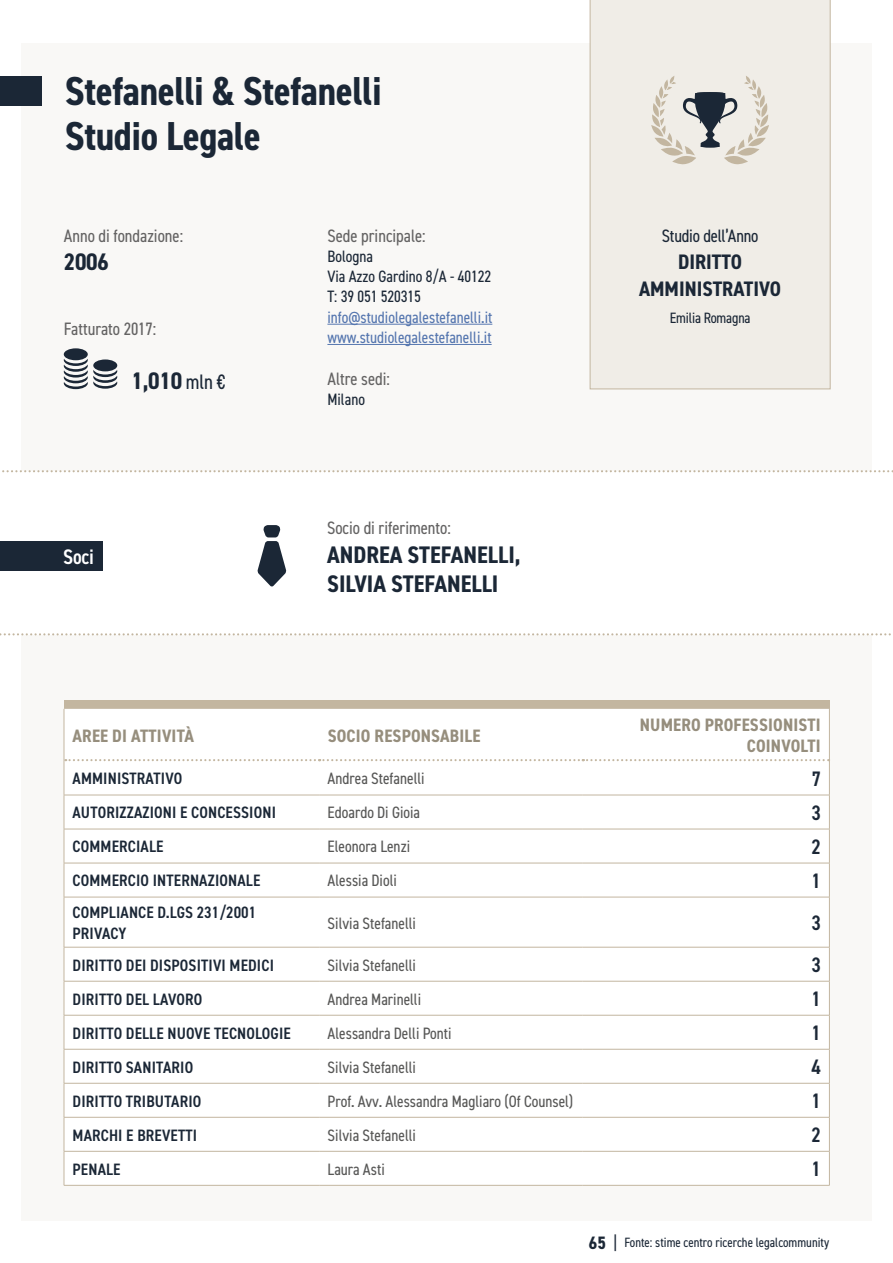
<style>
.page{position:relative;width:893px;height:1263px;background:#fff}
.page>*{position:absolute;margin:0;border:0;box-sizing:border-box;transform-origin:0 0}
.t1{font:700 condensed 40.5px/45px "DIN2014";letter-spacing:-.01em;color:#1b2736}
.t2{font:700 condensed 24px/28.8px "DIN2014";color:#1b2736}
.t3{font:700 condensed 21px/27px "DIN2014";color:#1b2736;text-align:center}
.t4{font:600 condensed 21px "DIN2014";color:#1b2736}
.t5{font:600 condensed 21px "DIN2014";color:#fff}
.t6{font:condensed 18px "DIN2014";color:#646363}
.t7{font:700 condensed 18px/20.2px "DIN2014";letter-spacing:.01em;color:#968e7d;text-align:right}
.t8{font:condensed 18px "DIN2014";letter-spacing:-.01em;color:#1b2736}
.t9{font:600 condensed 16.5px/20.2px "DIN2014";letter-spacing:.01em;color:#1b2736}
.t10{font:condensed 16.5px "DIN2014";color:#575756}
.t11{font:condensed 16.5px/20.2px "DIN2014";color:#5576af}
.t12{font:condensed 16.5px/20.2px "DIN2014";color:#1b2736}
.t13{font:condensed 15px "DIN2014";letter-spacing:-.01em;color:#1b2736}
.t14{font:condensed 13.5px "DIN2014";color:#1b2736}
.s1{font-weight:400;font-size:21px}
.s2{font-weight:700;font-size:18px}
.s3{font-size:18px}
</style>
<div class="page">
<div style="left:21px;top:43px;width:851px;height:1177px;background:#f9f8f6"></div>
<div style="left:0;top:76px;width:41px;height:29px;background:#1b2736"></div>
<div style="left:590px;top:0;width:240px;height:389px;background:#f0ede7"></div>
<svg style="left:651px;top:76px;width:118px;height:89px"></svg>
<hr style="left:696px;top:93px;width:28px;height:2px;background:#1b2736;border-radius:50%">
<hr style="left:695px;top:92px;width:30px;height:3px;background:#1b2736;border-radius:50%">
<div style="left:64px;top:700px;width:765px;height:9px;background:#c3b6a0"></div>
<div style="left:65px;top:828px;width:764px;height:357px;background:#fff"></div>
<hr style="left:829px;top:709px;width:1px;height:51px;background:#c3b6a0">
<hr style="left:64px;top:760px;width:1px;height:35px;background:#c3b6a0">
<hr style="left:829px;top:760px;width:1px;height:35px;background:#c3b6a0">
<hr style="left:64px;top:795px;width:255px;height:1px;background:#c3b6a0">
<hr style="left:64px;top:795px;width:1px;height:34px;background:#c3b6a0">
<hr style="left:319px;top:795px;width:264px;height:1px;background:#c3b6a0">
<hr style="left:583px;top:795px;width:247px;height:1px;background:#c3b6a0">
<hr style="left:829px;top:795px;width:1px;height:34px;background:#c3b6a0">
<hr style="left:64px;top:829px;width:255px;height:1px;background:#c3b6a0">
<hr style="left:64px;top:829px;width:1px;height:34px;background:#c3b6a0">
<hr style="left:319px;top:829px;width:264px;height:1px;background:#c3b6a0">
<hr style="left:583px;top:829px;width:247px;height:1px;background:#c3b6a0">
<hr style="left:829px;top:829px;width:1px;height:34px;background:#c3b6a0">
<hr style="left:64px;top:863px;width:255px;height:1px;background:#c3b6a0">
<hr style="left:64px;top:863px;width:1px;height:34px;background:#c3b6a0">
<hr style="left:319px;top:863px;width:264px;height:1px;background:#c3b6a0">
<hr style="left:583px;top:863px;width:247px;height:1px;background:#c3b6a0">
<hr style="left:829px;top:863px;width:1px;height:34px;background:#c3b6a0">
<hr style="left:64px;top:897px;width:255px;height:1px;background:#c3b6a0">
<hr style="left:64px;top:897px;width:1px;height:50px;background:#c3b6a0">
<hr style="left:319px;top:897px;width:264px;height:1px;background:#c3b6a0">
<hr style="left:583px;top:897px;width:247px;height:1px;background:#c3b6a0">
<hr style="left:829px;top:897px;width:1px;height:50px;background:#c3b6a0">
<hr style="left:64px;top:947px;width:255px;height:1px;background:#c3b6a0">
<hr style="left:64px;top:947px;width:1px;height:34px;background:#c3b6a0">
<hr style="left:319px;top:947px;width:264px;height:1px;background:#c3b6a0">
<hr style="left:583px;top:947px;width:247px;height:1px;background:#c3b6a0">
<hr style="left:829px;top:947px;width:1px;height:34px;background:#c3b6a0">
<hr style="left:64px;top:981px;width:255px;height:1px;background:#c3b6a0">
<hr style="left:64px;top:981px;width:1px;height:34px;background:#c3b6a0">
<hr style="left:319px;top:981px;width:264px;height:1px;background:#c3b6a0">
<hr style="left:583px;top:981px;width:247px;height:1px;background:#c3b6a0">
<hr style="left:829px;top:981px;width:1px;height:34px;background:#c3b6a0">
<hr style="left:64px;top:1015px;width:255px;height:1px;background:#c3b6a0">
<hr style="left:64px;top:1015px;width:1px;height:34px;background:#c3b6a0">
<hr style="left:319px;top:1015px;width:264px;height:1px;background:#c3b6a0">
<hr style="left:583px;top:1015px;width:247px;height:1px;background:#c3b6a0">
<hr style="left:829px;top:1015px;width:1px;height:34px;background:#c3b6a0">
<hr style="left:64px;top:1049px;width:255px;height:1px;background:#c3b6a0">
<hr style="left:64px;top:1049px;width:1px;height:34px;background:#c3b6a0">
<hr style="left:319px;top:1049px;width:264px;height:1px;background:#c3b6a0">
<hr style="left:583px;top:1049px;width:247px;height:1px;background:#c3b6a0">
<hr style="left:829px;top:1049px;width:1px;height:34px;background:#c3b6a0">
<hr style="left:64px;top:1083px;width:255px;height:1px;background:#c3b6a0">
<hr style="left:64px;top:1083px;width:1px;height:34px;background:#c3b6a0">
<hr style="left:319px;top:1083px;width:264px;height:1px;background:#c3b6a0">
<hr style="left:583px;top:1083px;width:247px;height:1px;background:#c3b6a0">
<hr style="left:829px;top:1083px;width:1px;height:34px;background:#c3b6a0">
<hr style="left:64px;top:1117px;width:255px;height:1px;background:#c3b6a0">
<hr style="left:64px;top:1117px;width:1px;height:34px;background:#c3b6a0">
<hr style="left:319px;top:1117px;width:264px;height:1px;background:#c3b6a0">
<hr style="left:583px;top:1117px;width:247px;height:1px;background:#c3b6a0">
<hr style="left:829px;top:1117px;width:1px;height:34px;background:#c3b6a0">
<hr style="left:64px;top:1151px;width:255px;height:1px;background:#c3b6a0">
<hr style="left:64px;top:1151px;width:1px;height:34px;background:#c3b6a0">
<hr style="left:319px;top:1151px;width:264px;height:1px;background:#c3b6a0">
<hr style="left:583px;top:1151px;width:247px;height:1px;background:#c3b6a0">
<hr style="left:829px;top:1151px;width:1px;height:34px;background:#c3b6a0">
<hr style="left:64px;top:1185px;width:255px;height:1px;background:#c3b6a0">
<hr style="left:319px;top:1185px;width:264px;height:1px;background:#c3b6a0">
<hr style="left:583px;top:1185px;width:247px;height:1px;background:#c3b6a0">
<div style="left:64px;top:709px;width:765px;height:52px;background:#fff"></div>
<div style="left:64px;top:348px;width:24px;height:12px;background:#1b2736;border-radius:50%"></div>
<svg style="left:64px;top:359px;width:53px;height:30px"></svg>
<hr style="left:327px;top:324px;width:165px;height:1px;background:#5576af">
<hr style="left:327px;top:344px;width:165px;height:1px;background:#5576af">
<div style="left:0;top:471px;width:893px;height:163px;background:#fff"></div>
<svg style="left:0;top:633px;width:891px;height:2px"></svg>
<svg style="left:2px;top:470px;width:891px;height:2px"></svg>
<div style="left:0;top:541px;width:103px;height:30px;background:#1b2736"></div>
<svg style="left:257px;top:525px;width:29px;height:62px"></svg>
<h1 class="t1" style="left:65px;top:68px;width:319px">Stefanelli &amp; Stefanelli<br>Studio Legale</h1>
<p class="t6" style="left:64px;top:223px;width:121px">Anno di fondazione:</p>
<h2 class="t2" style="left:64px;top:247px;width:47px">2006</h2>
<p class="t6" style="left:64px;top:317px;width:94px">Fatturato 2017:</p>
<h2 class="t2" style="left:132px;top:366px;width:95px">1,010 <span class="s1">mln €</span></h2>
<p class="t5" style="left:63px;top:543px;width:32px">Soci</p>
<p class="t6" style="left:327px;top:223px;width:100px">Sede principale:</p>
<p class="t12" style="left:327px;top:245px;width:165px">Bologna<br>Via Azzo Gardino 8/A - 40122<br>T: 39 051 520315</p>
<p class="t11" style="left:327px;top:306px;width:166px">info@studiolegalestefanelli.it www.studiolegalestefanelli.it</p>
<p class="t6" style="left:327px;top:366px;width:64px">Altre sedi:</p>
<p class="t12" style="left:327px;top:388px;width:39px">Milano</p>
<p class="t6" style="left:327px;top:516px;width:125px">Socio di riferimento:</p>
<h2 class="t2" style="left:327px;top:540px;width:195px">ANDREA STEFANELLI,<br>SILVIA STEFANELLI</h2>
<p class="t8" style="left:662px;top:223px;width:98px">Studio dell’Anno</p>
<p class="t3" style="left:639px;top:248px;width:144px">DIRITTO<br>AMMINISTRATIVO</p>
<p class="t13" style="left:670px;top:307px;width:82px">Emilia Romagna</p>
<p class="t7" style="left:73px;top:725px;width:123px">AREE DI ATTIVITÀ</p>
<p class="t7" style="left:328px;top:725px;width:154px">SOCIO RESPONSABILE</p>
<p class="t7" style="left:640px;top:715px;width:182px">NUMERO PROFESSIONISTI<br>COINVOLTI</p>
<p class="t9" style="left:73px;top:768px;width:111px">AMMINISTRATIVO</p>
<p class="t10" style="left:328px;top:768px;width:99px">Andrea Stefanelli</p>
<p class="t4" style="left:811px;top:765px;width:11px">7</p>
<p class="t9" style="left:73px;top:802px;width:205px">AUTORIZZAZIONI E CONCESSIONI</p>
<p class="t10" style="left:328px;top:802px;width:94px">Edoardo Di Gioia</p>
<p class="t4" style="left:811px;top:799px;width:11px">3</p>
<p class="t9" style="left:73px;top:836px;width:92px">COMMERCIALE</p>
<p class="t10" style="left:328px;top:836px;width:84px">Eleonora Lenzi</p>
<p class="t4" style="left:811px;top:833px;width:11px">2</p>
<p class="t9" style="left:73px;top:870px;width:189px">COMMERCIO INTERNAZIONALE</p>
<p class="t10" style="left:328px;top:870px;width:71px">Alessia Dioli</p>
<p class="t4" style="left:811px;top:867px;width:11px">1</p>
<p class="t9" style="left:73px;top:902px;width:185px">COMPLIANCE D.LGS 231/2001<br>PRIVACY</p>
<p class="t10" style="left:328px;top:912px;width:90px">Silvia Stefanelli</p>
<p class="t4" style="left:811px;top:909px;width:11px">3</p>
<p class="t9" style="left:73px;top:954px;width:203px">DIRITTO DEI DISPOSITIVI MEDICI</p>
<p class="t10" style="left:328px;top:954px;width:90px">Silvia Stefanelli</p>
<p class="t4" style="left:811px;top:951px;width:11px">3</p>
<p class="t9" style="left:73px;top:988px;width:131px">DIRITTO DEL LAVORO</p>
<p class="t10" style="left:328px;top:988px;width:95px">Andrea Marinelli</p>
<p class="t4" style="left:811px;top:985px;width:11px">1</p>
<p class="t9" style="left:73px;top:1022px;width:220px">DIRITTO DELLE NUOVE TECNOLOGIE</p>
<p class="t10" style="left:328px;top:1022px;width:125px">Alessandra Delli Ponti</p>
<p class="t4" style="left:811px;top:1019px;width:11px">1</p>
<p class="t9" style="left:73px;top:1056px;width:122px">DIRITTO SANITARIO</p>
<p class="t10" style="left:328px;top:1056px;width:90px">Silvia Stefanelli</p>
<p class="t4" style="left:811px;top:1053px;width:11px">4</p>
<p class="t9" style="left:73px;top:1090px;width:130px">DIRITTO TRIBUTARIO</p>
<p class="t10" style="left:328px;top:1090px;width:247px">Prof. Avv. Alessandra Magliaro (Of Counsel)</p>
<p class="t4" style="left:811px;top:1087px;width:11px">1</p>
<p class="t9" style="left:73px;top:1124px;width:126px">MARCHI E BREVETTI</p>
<p class="t10" style="left:328px;top:1124px;width:90px">Silvia Stefanelli</p>
<p class="t4" style="left:811px;top:1121px;width:11px">2</p>
<p class="t9" style="left:73px;top:1158px;width:50px">PENALE</p>
<p class="t10" style="left:328px;top:1158px;width:59px">Laura Asti</p>
<p class="t4" style="left:811px;top:1155px;width:11px">1</p>
<p class="t14" style="left:589px;top:1233px;width:242px"><span class="s2">65</span> <span class="s3">|</span> Fonte: stime centro ricerche legalcommunity</p>
</div>
